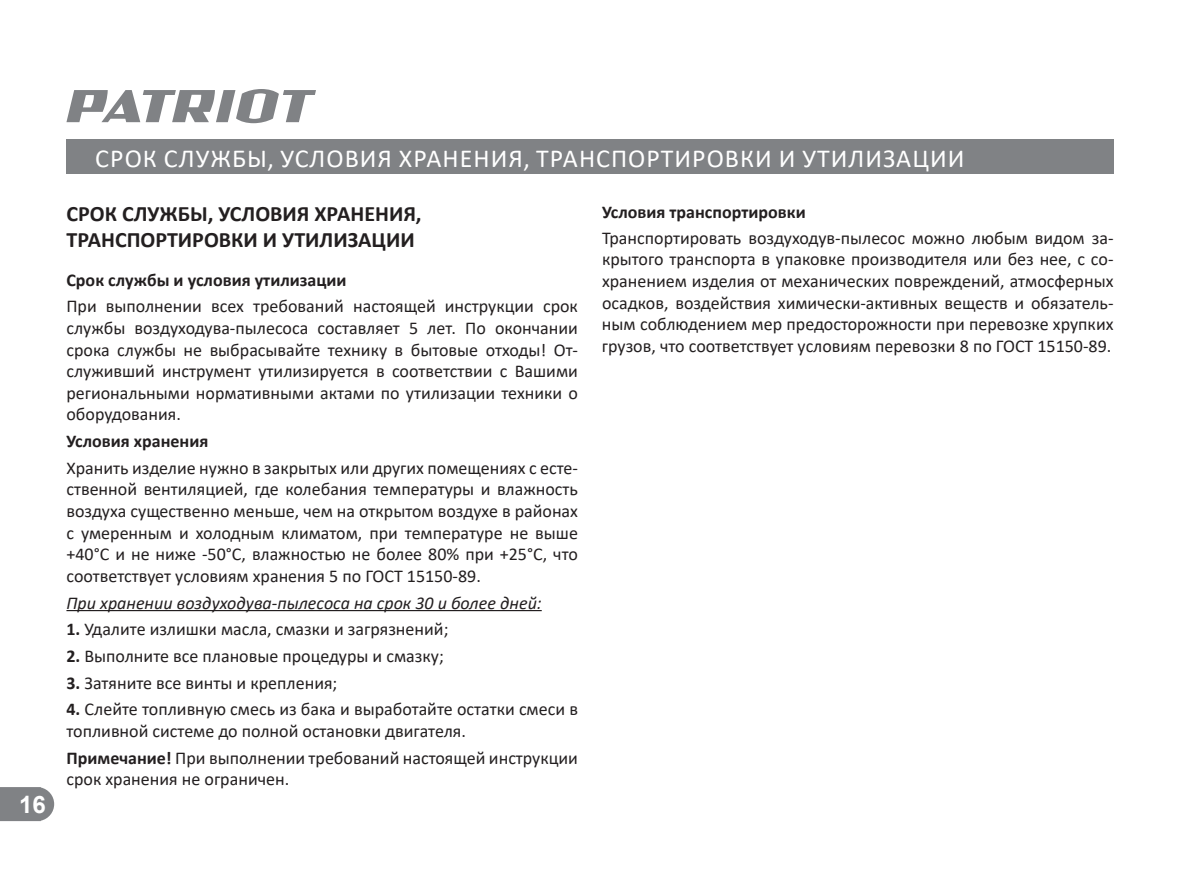
<style>
.page{position:relative;width:1181px;height:871px;background:#fff}
.page>*{position:absolute;margin:0;border:0;box-sizing:border-box;transform-origin:0 0}
.t1{font:26px "Calibri";letter-spacing:.04em;color:#fff}
.t2{font:700 24px "Arial";color:#fff}
.t3{font:700 22px/26.4px "Calibri";color:#231f20}
.t4{font:18px/21.6px "Calibri";color:#231f20;text-align:justify}
.t5{font:700 18px "Calibri";color:#231f20}
.t6{font:italic 18px "Calibri";color:#231f20}
.s1{font-weight:700}
</style>
<div class="page">
<svg style="left:0;top:787px;width:54px;height:34px;background:#888a8d"></svg>
<svg style="left:66px;top:89px;width:250px;height:34px"></svg>
<div style="left:66px;top:140px;width:1047px;height:34px;background:#808285"></div>
<hr style="left:66px;top:610px;width:475px;height:1px;background:#231f20">
<h2 class="t2" style="left:19px;top:787px;width:28px">16</h2>
<h1 class="t1" style="left:95px;top:140px;width:870px">СРОК СЛУЖБЫ, УСЛОВИЯ ХРАНЕНИЯ, ТРАНСПОРТИРОВКИ И УТИЛИЗАЦИИ</h1>
<p class="t3" style="left:66px;top:200px;width:357px">СРОК СЛУЖБЫ, УСЛОВИЯ ХРАНЕНИЯ,<br>ТРАНСПОРТИРОВКИ И УТИЛИЗАЦИИ</p>
<p class="t5" style="left:66px;top:267px;width:282px">Срок службы и условия утилизации</p>
<p class="t4" style="left:66px;top:295px;width:513px">При выполнении всех требований настоящей инструкции срок службы воздуходува-пылесоса составляет 5 лет. По окончании срока службы не выбрасывайте технику в бытовые отходы! От&shy;служивший инструмент утилизируется в соответствии с Вашими региональными нормативными актами по утилизации техники о оборудования.</p>
<p class="t5" style="left:66px;top:428px;width:143px">Условия хранения</p>
<p class="t4" style="left:66px;top:456px;width:513px">Хранить изделие нужно в закрытых или других помещениях с есте&shy;ственной вентиляцией, где колебания температуры и влажность воздуха существенно меньше, чем на открытом воздухе в районах с умеренным и холодным климатом, при температуре не выше +40°С и не ниже -50°С, влажностью не более 80% при +25°С, что соответствует условиям хранения 5 по ГОСТ 15150-89.</p>
<p class="t6" style="left:66px;top:590px;width:477px">При хранении воздуходува-пылесоса на срок 30 и более дней:</p>
<p class="t4" style="left:66px;top:618px;width:383px"><span class="s1">1.</span> Удалите излишки масла, смазки и загрязнений;</p>
<p class="t4" style="left:66px;top:645px;width:379px"><span class="s1">2.</span> Выполните все плановые процедуры и смазку;</p>
<p class="t4" style="left:66px;top:671px;width:272px"><span class="s1">3.</span> Затяните все винты и крепления;</p>
<p class="t4" style="left:66px;top:698px;width:513px"><span class="s1">4.</span> Слейте топливную смесь из бака и выработайте остатки смеси в топливной системе до полной остановки двигателя.</p>
<p class="t4" style="left:66px;top:746px;width:513px"><span class="s1">Примечание!</span> При выполнении требований настоящей инструкции срок хранения не ограничен.</p>
<p class="t5" style="left:602px;top:199px;width:205px">Условия транспортировки</p>
<p class="t4" style="left:602px;top:226px;width:513px">Транспортировать воздуходув-пылесос можно любым видом за&shy;крытого транспорта в упаковке производителя или без нее, с со&shy;хранением изделия от механических повреждений, атмосферных осадков, воздействия химически-активных веществ и обязатель&shy;ным соблюдением мер предосторожности при перевозке хрупких грузов, что соответствует условиям перевозки 8 по ГОСТ 15150-89.</p>
</div>
